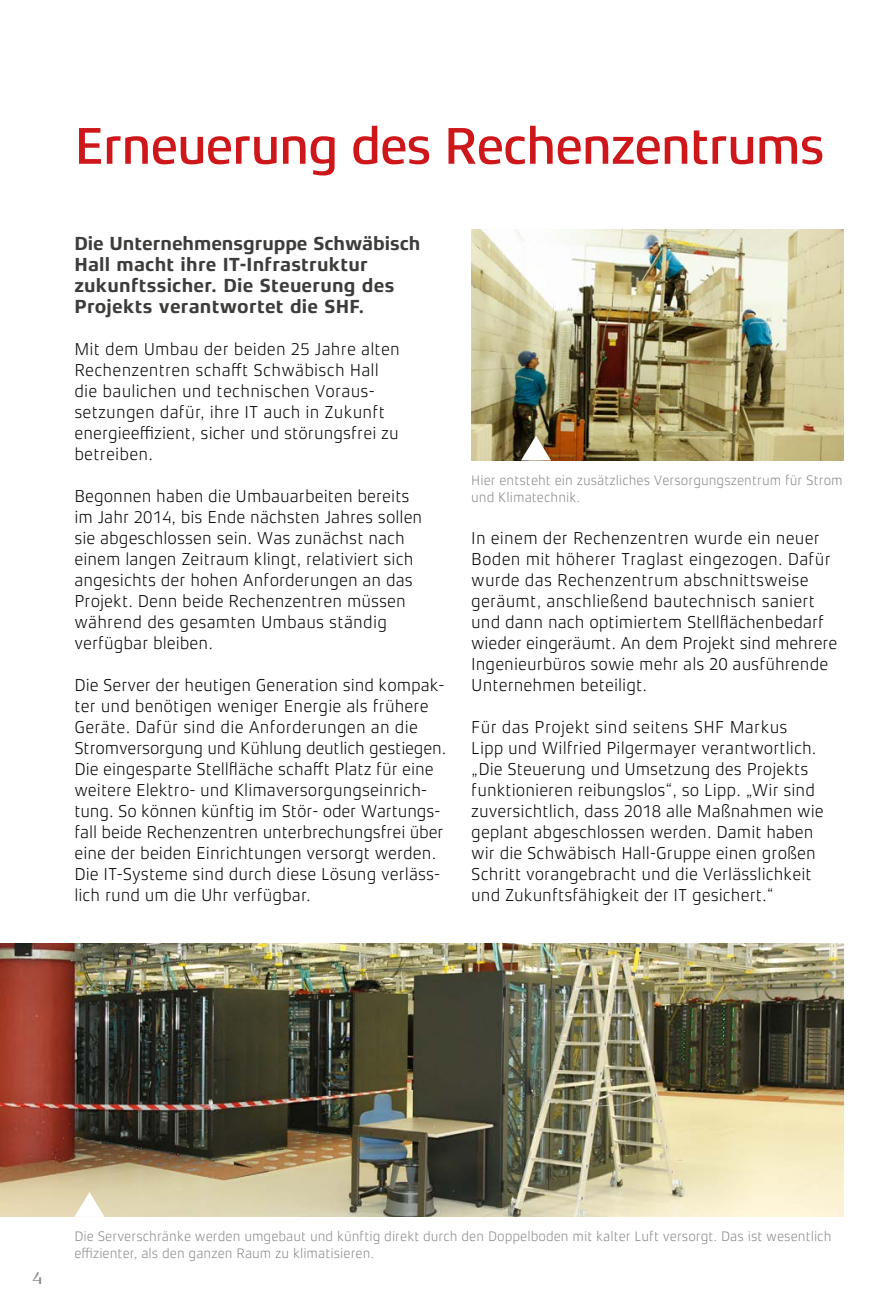
<style>
.page{position:relative;width:893px;height:1315px;background:#fff}
.page>*{position:absolute;margin:0;border:0;box-sizing:border-box;transform-origin:0 0}
.FINAL-Headline{font:500 52.5px "Xenois Sans Pro";letter-spacing:-.03em;color:#cd171a}
.FINAL-Intro{font:700 19.25px/21px "Xenois Sans Pro";letter-spacing:.01em;color:#3c3c3b}
.FINAL-Fließtext{font:300 17.5px/21px "Xenois Sans Pro";color:#000}
.t1{font:500 17.5px "Xenois Serif Pro";color:#878787}
.FINAL-BU{font:300 14px/16.8px "Xenois Sans Pro";color:#878787}
</style>
<div class="page">
<img style="left:0;top:943px;width:843px;height:273px">
<img style="left:471px;top:229px;width:372px;height:231px">
<svg style="left:74px;top:1192px;width:31px;height:24px"></svg>
<svg style="left:521px;top:436px;width:30px;height:24px"></svg>
<p class="FINAL-Headline" style="left:74px;top:116px;width:752px">Erneuerung des Rechenzentrums</p>
<p class="FINAL-Intro" style="left:74px;top:233px;width:347px">Die Unternehmensgruppe Schwäbisch Hall macht ihre IT-Infrastruktur zukunftssicher. Die Steuerung des Projekts verantwortet die SHF.</p>
<p class="FINAL-Fließtext" style="left:74px;top:339px;width:327px">Mit dem Umbau der beiden 25 Jahre alten Rechenzentren schafft Schwäbisch Hall die baulichen und technischen Voraus&shy;setzungen dafür, ihre IT auch in Zukunft energieeffizient, sicher und störungsfrei zu betreiben.</p>
<p class="FINAL-Fließtext" style="left:74px;top:486px;width:349px">Begonnen haben die Umbauarbeiten bereits im Jahr 2014, bis Ende nächsten Jahres sollen sie abgeschlossen sein. Was zunächst nach einem langen Zeitraum klingt, relativiert sich angesichts der hohen Anforderungen an das Projekt. Denn beide Rechenzentren müssen während des gesamten Umbaus ständig verfügbar bleiben.</p>
<p class="FINAL-Fließtext" style="left:74px;top:675px;width:373px">Die Server der heutigen Generation sind kompak&shy;ter und benötigen weniger Energie als frühere Geräte. Dafür sind die Anforderungen an die Stromversorgung und Kühlung deutlich gestiegen.<br>Die eingesparte Stellfläche schafft Platz für eine weitere Elektro- und Klimaversorgungseinrich&shy;tung. So können künftig im Stör- oder Wartungs&shy;fall beide Rechenzentren unterbrechungsfrei über eine der beiden Einrichtungen versorgt werden.<br>Die IT-Systeme sind durch diese Lösung verläss&shy;lich rund um die Uhr verfügbar.</p>
<p class="FINAL-BU" style="left:471px;top:472px;width:373px">Hier entsteht ein zusätzliches Versorgungszentrum für Strom und Klimatechnik.</p>
<p class="FINAL-Fließtext" style="left:471px;top:528px;width:368px">In einem der Rechenzentren wurde ein neuer Boden mit höherer Traglast eingezogen. Dafür wurde das Rechenzentrum abschnittsweise geräumt, anschließend bautechnisch saniert und dann nach optimiertem Stellflächenbedarf wieder eingeräumt. An dem Projekt sind mehrere Ingenieurbüros sowie mehr als 20 ausführende Unternehmen beteiligt.</p>
<p class="FINAL-Fließtext" style="left:471px;top:717px;width:354px">Für das Projekt sind seitens SHF Markus Lipp und Wilfried Pilgermayer verantwortlich. „Die Steuerung und Umsetzung des Projekts funktionieren reibungslos“, so Lipp. „Wir sind zuversichtlich, dass 2018 alle Maßnahmen wie geplant abgeschlossen werden. Damit haben wir die Schwäbisch Hall-Gruppe einen großen Schritt vorangebracht und die Verlässlichkeit und Zukunftsfähigkeit der IT gesichert.“</p>
<p class="t1" style="left:32px;top:1268px;width:12px">4</p>
<p class="FINAL-BU" style="left:74px;top:1228px;width:759px">Die Serverschränke werden umgebaut und künftig direkt durch den Doppelboden mit kalter Luft versorgt. Das ist wesentlich effizienter, als den ganzen Raum zu klimatisieren.</p>
</div>
